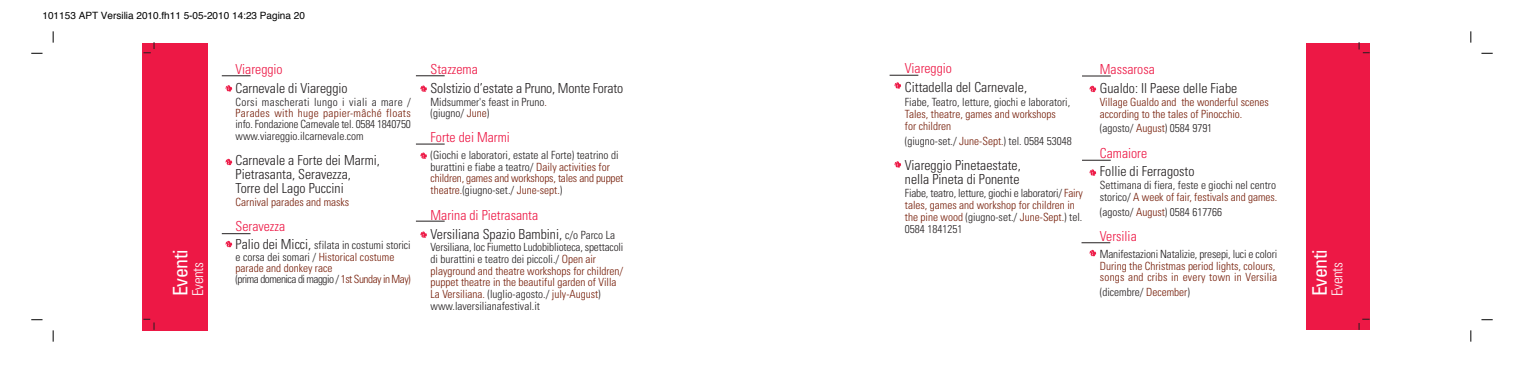
<style>
.page{position:relative;width:1524px;height:373px;background:#fff}
.page>*{position:absolute;margin:0;border:0;box-sizing:border-box;transform-origin:0 0}
.t1{font:condensed 20px "Univers";letter-spacing:-.03em;color:#fff}
.t2{font:300 condensed 15px "Univers";letter-spacing:-.03em;color:#fff}
.t3{font:300 condensed 13.75px/13.8px "Univers";color:#231f20}
.t4{font:300 condensed 13.75px "Univers";color:#ed1845}
.t5{font:300 condensed 11.25px/11.9px "Univers";color:#231f20}
.t6{font:300 condensed 11.25px/11.8px "Univers";color:#751d08}
.t7{font:300 condensed 11.25px/11.9px "Univers";letter-spacing:-.02em;color:#231f20}
.t8{font:300 condensed 11.25px "Univers";letter-spacing:.03em;color:#751d08}
.t9{font:300 condensed 11.25px "Univers";letter-spacing:.03em;color:#231f20}
.t10{font:10px "Helvetica";color:#000}
.s1{color:#751d08}
.s2{color:#ed1845}
.s3{font-size:11.25px}
.s4{font-size:13.75px}
</style>
<div class="page">
<svg style="left:31px;top:319px;width:12px;height:1px"></svg>
<svg style="left:31px;top:53px;width:12px;height:1px"></svg>
<svg style="left:53px;top:31px;width:1px;height:12px"></svg>
<svg style="left:1470px;top:31px;width:1px;height:12px"></svg>
<div style="left:1306px;top:43px;width:63px;height:286px;background:#ed1845"></div>
<div style="left:142px;top:43px;width:65px;height:287px;background:#ed1845"></div>
<svg style="left:143px;top:43px;width:12px;height:10px"></svg>
<svg style="left:143px;top:318px;width:12px;height:11px"></svg>
<svg style="left:1359px;top:318px;width:10px;height:11px"></svg>
<svg style="left:1359px;top:43px;width:10px;height:10px"></svg>
<svg style="left:222px;top:75px;width:29px;height:1px"></svg>
<svg style="left:222px;top:233px;width:29px;height:1px"></svg>
<svg style="left:416px;top:75px;width:29px;height:1px"></svg>
<svg style="left:416px;top:143px;width:29px;height:1px"></svg>
<svg style="left:226px;top:85px;width:6px;height:6px"></svg>
<svg style="left:226px;top:158px;width:6px;height:7px"></svg>
<svg style="left:226px;top:240px;width:6px;height:7px"></svg>
<svg style="left:420px;top:85px;width:7px;height:7px"></svg>
<svg style="left:420px;top:152px;width:7px;height:7px"></svg>
<svg style="left:894px;top:82px;width:7px;height:7px"></svg>
<svg style="left:894px;top:161px;width:7px;height:6px"></svg>
<svg style="left:1089px;top:85px;width:7px;height:7px"></svg>
<svg style="left:889px;top:75px;width:29px;height:1px"></svg>
<svg style="left:1081px;top:242px;width:29px;height:1px"></svg>
<svg style="left:1082px;top:76px;width:29px;height:1px"></svg>
<svg style="left:1089px;top:169px;width:7px;height:6px"></svg>
<svg style="left:1082px;top:160px;width:29px;height:1px"></svg>
<svg style="left:416px;top:220px;width:29px;height:1px"></svg>
<svg style="left:420px;top:231px;width:7px;height:6px"></svg>
<svg style="left:1089px;top:249px;width:7px;height:7px"></svg>
<p class="t10" style="left:43px;top:11px;width:264px">101153 APT Versilia 2010.fh11 5-05-2010 14:23 Pagina 20</p>
<p class="t4" style="left:905px;top:63px;width:49px">Viareggio</p>
<p class="t3" style="left:905px;top:81px;width:124px">Cittadella del Carnevale,</p>
<p class="t5" style="left:905px;top:97px;width:167px">Fiabe, Teatro, letture, giochi e laboratori,</p>
<p class="t6" style="left:905px;top:109px;width:152px">Tales, theatre, games and workshops for children</p>
<p class="t5" style="left:905px;top:135px;width:168px">(giugno-set./ <span class="s1">June-Sept.</span>) tel. 0584 53048</p>
<p class="t3" style="left:905px;top:159px;width:117px">Viareggio Pinetaestate, nella Pineta di Ponente</p>
<p class="t5" style="left:905px;top:188px;width:179px">Fiabe, teatro, letture, giochi e laboratori/ <span class="s1">Fairy tales, games and workshop for children in the pine wood</span> (giugno-set./ <span class="s1">June-Sept.</span>) tel.<br>0584 1841251</p>
<p class="t4" style="left:430px;top:64px;width:49px">Stazzema</p>
<p class="t3" style="left:430px;top:82px;width:194px">Solstizio d’estate a Pruno, Monte Forato</p>
<p class="t5" style="left:430px;top:97px;width:118px;line-height:11.2px">Midsummer's feast in Pruno<span class="s1">. </span>(giugno/ <span class="s1">June</span>)</p>
<p class="t4" style="left:430px;top:132px;width:81px">Forte dei Marmi</p>
<p class="t5" style="left:430px;top:150px;width:194px">(Giochi e laboratori, estate al Forte) teatrino di burattini e fiabe a teatro/ <span class="s1">Daily activities for children, games and workshops, tales and puppet theatre.</span>(giugno-set./ <span class="s1">June-sept.</span>)</p>
<p class="t3" style="left:430px;top:206px;width:186px;line-height:19.5px"><span class="s2">Marina di Pietrasanta<br></span>Versiliana Spazio Bambini, <span class="s3">c/o Parco La</span></p>
<p class="t5" style="left:430px;top:241px;width:194px">Versiliana, loc Fiumetto Ludobiblioteca, spettacoli di burattini e teatro dei piccoli./ <span class="s1">Open air playground and theatre workshops for children/ puppet theatre in the beautiful garden of Villa La Versiliana.</span> (luglio-agosto./ <span class="s1">july-August</span>) www.laversilianafestival.it</p>
<p class="t4" style="left:1100px;top:64px;width:56px">Massarosa</p>
<p class="t3" style="left:1100px;top:82px;width:139px">Gualdo: Il Paese delle Fiabe</p>
<p class="t6" style="left:1100px;top:97px;width:171px">Village Gualdo and the wonderful scenes according to the tales of Pinocchio.</p>
<p class="t5" style="left:1100px;top:123px;width:114px">(agosto/ <span class="s1">August</span>) 0584 9791</p>
<p class="t4" style="left:1100px;top:147px;width:49px">Camaiore</p>
<p class="t3" style="left:1100px;top:166px;width:96px">Follie di Ferragosto</p>
<p class="t5" style="left:1100px;top:180px;width:179px">Settimana di fiera, feste e giochi nel centro storico/ <span class="s1">A week of fair, festivals and games.</span></p>
<p class="t5" style="left:1100px;top:206px;width:124px">(agosto/ <span class="s1">August</span>) 0584 617766</p>
<p class="t4" style="left:1100px;top:231px;width:38px">Versilia</p>
<p class="t5" style="left:1100px;top:248px;width:179px">Manifestazioni Natalizie, presepi, luci e colori</p>
<p class="t6" style="left:1100px;top:261px;width:179px;line-height:11.2px">During the Christmas period lights, colours, songs and cribs in every town in Versilia</p>
<p class="t5" style="left:1100px;top:286px;width:91px">(dicembre/ <span class="s1">December</span>)</p>
<p class="t4" style="left:236px;top:64px;width:49px">Viareggio</p>
<p class="t3" style="left:236px;top:83px;width:113px">Carnevale di Viareggio</p>
<p class="t9" style="left:236px;top:98px;width:177px">Corsi mascherati lungo i viali a mare /</p>
<p class="t8" style="left:236px;top:109px;width:177px">Parades with huge papier-mâché floats</p>
<p class="t7" style="left:236px;top:119px;width:177px">info. Fondazione Carnevale tel. 0584 1840750 www.viareggio.ilcarnevale.com</p>
<p class="t3" style="left:236px;top:155px;width:146px">Carnevale a Forte dei Marmi,<br>Pietrasanta, Seravezza,<br>Torre del Lago Puccini</p>
<p class="t6" style="left:236px;top:196px;width:115px">Carnival parades and masks</p>
<p class="t4" style="left:236px;top:220px;width:51px">Seravezza</p>
<p class="t5" style="left:236px;top:240px;width:177px;line-height:11.2px"><span class="s4">Palio dei Micci,</span> sfilata in costumi storici e corsa dei somari / <span class="s1">Historical costume parade and donkey race<br></span>(prima domenica di maggio / <span class="s1">1st Sunday in May)</span></p>
<h1 class="t1" style="left:173px;top:295px;width:47px;rotate:-90deg">Eventi</h1>
<h2 class="t2" style="left:192px;top:295px;width:35px;rotate:-90deg">Events</h2>
<h1 class="t1" style="left:1312px;top:295px;width:47px;rotate:-90deg">Eventi</h1>
<h2 class="t2" style="left:1331px;top:295px;width:35px;rotate:-90deg">Events</h2>
</div>
